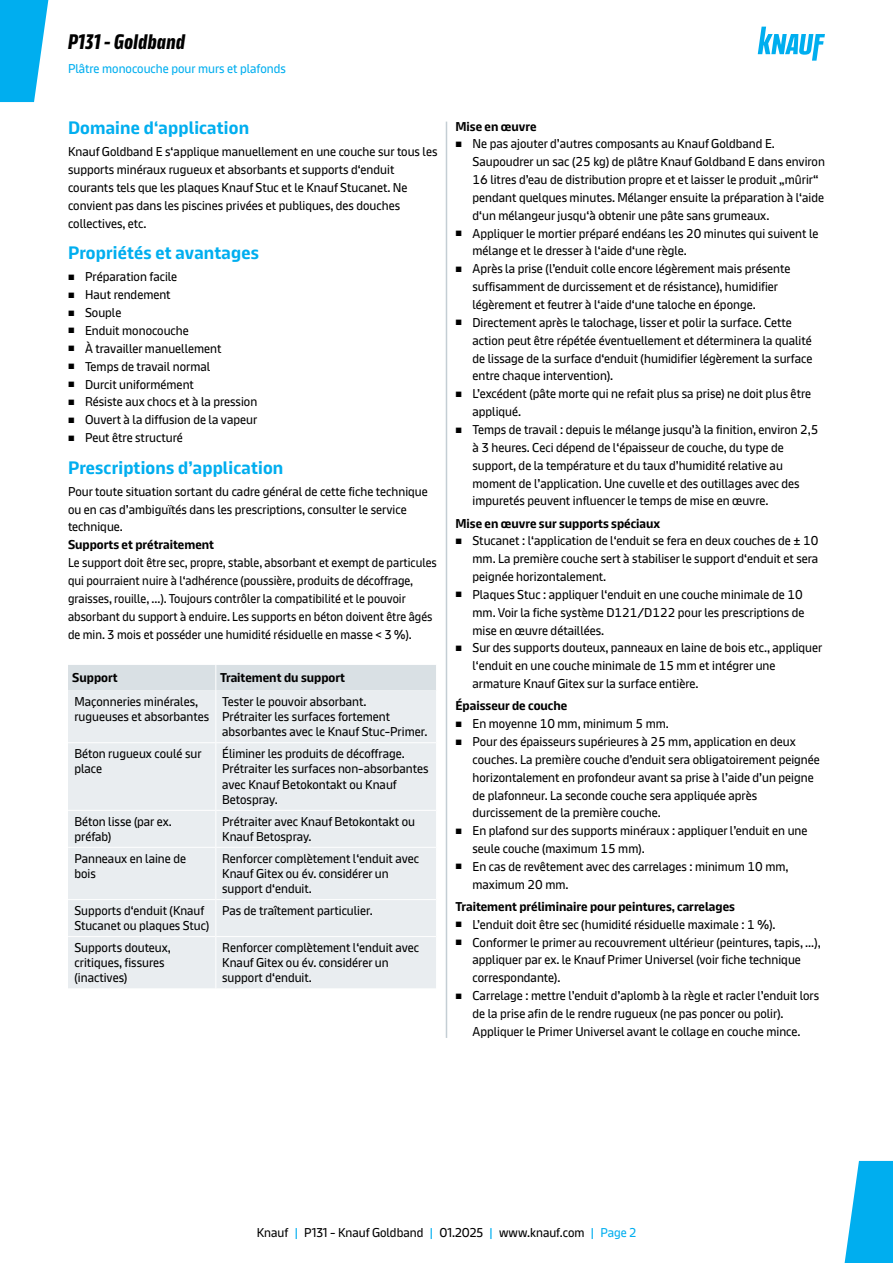
<style>
.page{position:relative;width:893px;height:1263px;background:#fff}
.page>*{position:absolute;margin:0;border:0;box-sizing:border-box;transform-origin:0 0}
.t1{font:700 21px "Knauf Head";letter-spacing:.025em;color:#000}
.t2{font:700 18px "Knauf";letter-spacing:.01em;color:#00aeef}
.t3{font:12.75px/17.9px "Knauf";color:#000}
.t4{font:700 12.75px "Knauf";color:#000}
.t5{font:12.75px "Knauf";color:#00aeef}
.s1{font-size:7.65px}
.s2{color:#00aeef}
</style>
<div class="page">
<svg style="left:0;top:0;width:49px;height:102px"></svg>
<svg style="left:844px;top:1161px;width:49px;height:102px"></svg>
<div style="left:68px;top:690px;width:368px;height:298px;background:#e9edf0"></div>
<div style="left:68px;top:665px;width:368px;height:25px;background:#d9e0e4"></div>
<hr style="left:215px;top:690px;width:1px;height:53px;background:#fff">
<hr style="left:215px;top:743px;width:1px;height:67px;background:#fff">
<hr style="left:215px;top:810px;width:1px;height:37px;background:#fff">
<hr style="left:215px;top:847px;width:1px;height:52px;background:#fff">
<hr style="left:215px;top:899px;width:1px;height:37px;background:#fff">
<hr style="left:215px;top:936px;width:1px;height:53px;background:#fff">
<hr style="left:68px;top:742px;width:147px;height:1px;background:#fff">
<hr style="left:216px;top:742px;width:220px;height:1px;background:#fff">
<hr style="left:68px;top:810px;width:147px;height:1px;background:#fff">
<hr style="left:216px;top:810px;width:220px;height:1px;background:#fff">
<hr style="left:68px;top:847px;width:147px;height:1px;background:#fff">
<hr style="left:216px;top:847px;width:220px;height:1px;background:#fff">
<hr style="left:68px;top:899px;width:147px;height:1px;background:#fff">
<hr style="left:216px;top:899px;width:220px;height:1px;background:#fff">
<hr style="left:68px;top:936px;width:147px;height:1px;background:#fff">
<hr style="left:216px;top:936px;width:220px;height:1px;background:#fff">
<hr style="left:446px;top:122px;width:1px;height:916px;background:#c4ced4">
<svg style="left:758px;top:27px;width:67px;height:34px"></svg>
<h1 class="t1" style="left:68px;top:31px;width:119px">P131 - Goldband</h1>
<p class="t5" style="left:68px;top:61px;width:219px">Plâtre monocouche pour murs et plafonds</p>
<h2 class="t2" style="left:68px;top:118px;width:183px">Domaine d‘application</h2>
<p class="t3" style="left:68px;top:143px;width:371px">Knauf Goldband E s‘applique manuellement en une couche sur tous les supports minéraux rugueux et absorbants et supports d‘enduit courants tels que les plaques Knauf Stuc et le Knauf Stucanet. Ne convient pas dans les piscines privées et publiques, des douches collectives, etc.</p>
<h2 class="t2" style="left:68px;top:243px;width:192px">Propriétés et avantages</h2>
<p class="t3" style="left:68px;top:268px;width:111px"><span class="s1">■</span> Préparation facile</p>
<p class="t3" style="left:68px;top:286px;width:104px"><span class="s1">■</span> Haut rendement</p>
<p class="t3" style="left:68px;top:304px;width:55px"><span class="s1">■</span> Souple</p>
<p class="t3" style="left:68px;top:321px;width:122px"><span class="s1">■</span> Enduit monocouche</p>
<p class="t3" style="left:68px;top:339px;width:155px"><span class="s1">■</span> À travailler manuellement</p>
<p class="t3" style="left:68px;top:357px;width:144px"><span class="s1">■</span> Temps de travail normal</p>
<p class="t3" style="left:68px;top:375px;width:127px"><span class="s1">■</span> Durcit uniformément</p>
<p class="t3" style="left:68px;top:393px;width:191px"><span class="s1">■</span> Résiste aux chocs et à la pression</p>
<p class="t3" style="left:68px;top:411px;width:191px"><span class="s1">■</span> Ouvert à la diffusion de la vapeur</p>
<p class="t3" style="left:68px;top:428px;width:116px"><span class="s1">■</span> Peut être structuré</p>
<h2 class="t2" style="left:68px;top:457px;width:217px">Prescriptions d’application</h2>
<p class="t3" style="left:68px;top:482px;width:361px">Pour toute situation sortant du cadre général de cette fiche technique ou en cas d’ambiguïtés dans les prescriptions, consulter le service technique.</p>
<p class="t4" style="left:68px;top:538px;width:148px">Supports et prétraitement</p>
<p class="t3" style="left:68px;top:554px;width:370px">Le support doit être sec, propre, stable, absorbant et exempt de particules qui pourraient nuire à l‘adhérence (poussière, produits de décoffrage, graisses, rouille, ...). Toujours contrôler la compatibilité et le pouvoir absorbant du support à enduire. Les supports en béton doivent être âgés de min. 3 mois et posséder une humidité résiduelle en masse &lt; 3 %).</p>
<p class="t4" style="left:72px;top:671px;width:47px">Support</p>
<p class="t4" style="left:220px;top:671px;width:126px">Traitement du support</p>
<p class="t3" style="left:74px;top:693px;width:136px;line-height:15.3px">Maçonneries minérales, rugueuses et absorbantes</p>
<p class="t3" style="left:222px;top:693px;width:207px;line-height:15.3px">Tester le pouvoir absorbant.<br>Prétraiter les surfaces fortement absorbantes avec le Knauf Stuc-Primer.</p>
<p class="t3" style="left:74px;top:746px;width:129px;line-height:15.3px">Béton rugueux coulé sur place</p>
<p class="t3" style="left:222px;top:746px;width:208px;line-height:15.3px">Éliminer les produits de décoffrage.<br>Prétraiter les surfaces non-absorbantes avec Knauf Betokontakt ou Knauf<br>Betospray.</p>
<p class="t3" style="left:74px;top:813px;width:99px;line-height:15.3px">Béton lisse (par ex. préfab)</p>
<p class="t3" style="left:222px;top:813px;width:194px;line-height:15.3px">Prétraiter avec Knauf Betokontakt ou<br>Knauf Betospray.</p>
<p class="t3" style="left:74px;top:850px;width:113px;line-height:15.3px">Panneaux en laine de bois</p>
<p class="t3" style="left:222px;top:850px;width:198px;line-height:15.3px">Renforcer complètement l‘enduit avec<br>Knauf Gitex ou év. considérer un support d‘enduit.</p>
<p class="t3" style="left:74px;top:903px;width:137px;line-height:15.3px">Supports d‘enduit (Knauf<br>Stucanet ou plaques Stuc)</p>
<p class="t3" style="left:222px;top:901px;width:152px">Pas de traîtement particulier.</p>
<p class="t3" style="left:74px;top:940px;width:98px;line-height:15.3px">Supports douteux, critiques, fissures (inactives)</p>
<p class="t3" style="left:222px;top:940px;width:198px;line-height:15.3px">Renforcer complètement l‘enduit avec<br>Knauf Gitex ou év. considérer un support d‘enduit.</p>
<p class="t4" style="left:455px;top:119px;width:82px">Mise en œuvre</p>
<p class="t3" style="left:472px;top:135px;width:354px;text-indent:-17px"><span class="s1">■</span> Ne pas ajouter d’autres composants au Knauf Goldband E.<br>Saupoudrer un sac (25 kg) de plâtre Knauf Goldband E dans environ 16 litres d’eau de distribution propre et et laisser le produit „mûrir“ pendant quelques minutes. Mélanger ensuite la préparation à l‘aide d‘un mélangeur jusqu‘à obtenir une pâte sans grumeaux.</p>
<p class="t3" style="left:472px;top:224px;width:347px;text-indent:-17px"><span class="s1">■</span> Appliquer le mortier préparé endéans les 20 minutes qui suivent le mélange et le dresser à l‘aide d‘une règle.</p>
<p class="t3" style="left:472px;top:260px;width:319px;text-indent:-17px"><span class="s1">■</span> Après la prise (l’enduit colle encore légèrement mais présente suffisamment de durcissement et de résistance), humidifier légèrement et feutrer à l‘aide d‘une taloche en éponge.</p>
<p class="t3" style="left:472px;top:313px;width:341px;text-indent:-17px"><span class="s1">■</span> Directement après le talochage, lisser et polir la surface. Cette action peut être répétée éventuellement et déterminera la qualité de lissage de la surface d‘enduit (humidifier légèrement la surface entre chaque intervention).</p>
<p class="t3" style="left:472px;top:385px;width:340px;text-indent:-17px"><span class="s1">■</span> L’excédent (pâte morte qui ne refait plus sa prise) ne doit plus être appliqué.</p>
<p class="t3" style="left:472px;top:420px;width:348px;text-indent:-17px"><span class="s1">■</span> Temps de travail : depuis le mélange jusqu’à la finition, environ 2,5 à 3 heures. Ceci dépend de l‘épaisseur de couche, du type de support, de la température et du taux d’humidité relative au moment de l’application. Une cuvelle et des outillages avec des impuretés peuvent influencer le temps de mise en œuvre.</p>
<p class="t4" style="left:455px;top:516px;width:206px">Mise en œuvre sur supports spéciaux</p>
<p class="t3" style="left:472px;top:532px;width:347px;text-align:justify;text-indent:-17px"><span class="s1">■</span> Stucanet : l‘application de l‘enduit se fera en deux couches de ± 10 mm. La première couche sert à stabiliser le support d‘enduit et sera peignée horizontalement.</p>
<p class="t3" style="left:472px;top:585px;width:333px;text-indent:-17px"><span class="s1">■</span> Plaques Stuc : appliquer l‘enduit en une couche minimale de 10 mm. Voir la fiche système D121/D122 pour les prescriptions de mise en œuvre détaillées.</p>
<p class="t3" style="left:472px;top:639px;width:352px;text-indent:-17px"><span class="s1">■</span> Sur des supports douteux, panneaux en laine de bois etc., appliquer l‘enduit en une couche minimale de 15 mm et intégrer une armature Knauf Gitex sur la surface entière.</p>
<p class="t4" style="left:455px;top:699px;width:113px">Épaisseur de couche</p>
<p class="t3" style="left:455px;top:715px;width:215px"><span class="s1">■</span> En moyenne 10 mm, minimum 5 mm.</p>
<p class="t3" style="left:472px;top:732px;width:349px;text-indent:-17px"><span class="s1">■</span> Pour des épaisseurs supérieures à 25 mm, application en deux couches. La première couche d’enduit sera obligatoirement peignée horizontalement en profondeur avant sa prise à l’aide d’un peigne de plafonneur. La seconde couche sera appliquée après durcissement de la première couche.</p>
<p class="t3" style="left:472px;top:822px;width:337px;text-indent:-17px"><span class="s1">■</span> En plafond sur des supports minéraux : appliquer l’enduit en une seule couche (maximum 15 mm).</p>
<p class="t3" style="left:472px;top:857px;width:318px;text-indent:-17px"><span class="s1">■</span> En cas de revêtement avec des carrelages : minimum 10 mm, maximum 20 mm.</p>
<p class="t4" style="left:455px;top:899px;width:281px">Traitement préliminaire pour peintures, carrelages</p>
<p class="t3" style="left:455px;top:915px;width:322px"><span class="s1">■</span> L’enduit doit être sec (humidité résiduelle maximale : 1 %).</p>
<p class="t3" style="left:472px;top:933px;width:350px;text-indent:-17px"><span class="s1">■</span> Conformer le primer au recouvrement ultérieur (peintures, tapis, ...), appliquer par ex. le Knauf Primer Universel (voir fiche technique correspondante).</p>
<p class="t3" style="left:472px;top:987px;width:348px;text-indent:-17px"><span class="s1">■</span> Carrelage : mettre l’enduit d’aplomb à la règle et racler l’enduit lors de la prise afin de le rendre rugueux (ne pas poncer ou polir).<br>Appliquer le Primer Universel avant le collage en couche mince.</p>
<p class="t3" style="left:257px;top:1224px;width:381px">Knauf <span class="s2">|</span> P131 - Knauf Goldband <span class="s2">|</span> 01.2025 <span class="s2">|</span> www.knauf.com <span class="s2">| Page 2</span></p>
</div>
